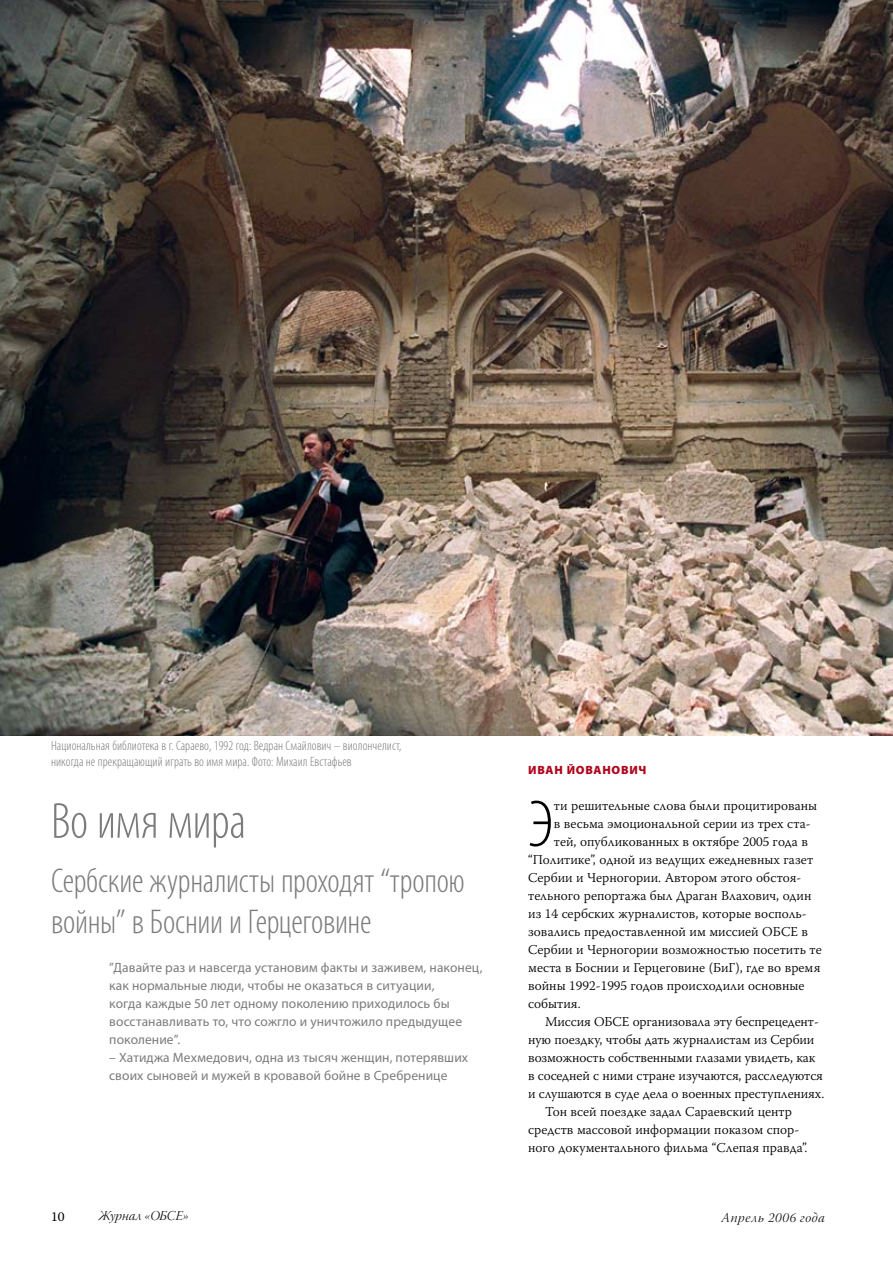
<style>
.page{position:relative;width:893px;height:1263px;background:#fff}
.page>*{position:absolute;margin:0;border:0;box-sizing:border-box;transform-origin:0 0}
.t1{font:300 condensed 66.9px "Myriad Pro";color:#000}
.t2{font:300 condensed 51px "Myriad Pro";letter-spacing:-.01em;color:#7b7c7e}
.t3{font:300 condensed 34.5px/40.5px "Myriad Pro";letter-spacing:-.01em;color:#7b7c7e}
.t4{font:300 13.5px "Warnock Pro";color:#000}
.t5{font:13.5px/18px "Myriad Pro";letter-spacing:.01em;color:#7b7c7e}
.t6{font:300 condensed 13.5px/16.5px "Myriad Pro";letter-spacing:.005em;color:#7b7c7e}
.t7{font:13.5px "Warnock Pro Light It Disp";letter-spacing:.045em;color:#000}
.t8{font:13.5px "Warnock Pro Light It Disp";letter-spacing:.01em;color:#000}
.t9{font:13.5px "Warnock Pro";color:#000}
.t10{font:900 12px "Myriad Pro";letter-spacing:.06em;color:#af071f}
</style>
<div class="page">
<img style="left:0;top:0;width:893px;height:736px">
<p class="t6" style="left:51px;top:737px;width:352px">Национальная библиотека в г. Сараево, 1992 год: Ведран Смайлович – виолончелист, никогда не прекращающий играть во имя мира. Фото: Михаил Евстафьев</p>
<h2 class="t2" style="left:51px;top:791px;width:197px">Во имя мира</h2>
<h3 class="t3" style="left:51px;top:860px;width:415px">Сербские журналисты проходят “тропою войны” в Боснии и Герцеговине</h3>
<p class="t5" style="left:109px;top:958px;width:375px">”Давайте раз и навсегда установим факты и заживем, наконец, как нормальные люди, чтобы не оказаться в ситуации,<br>когда каждые 50 лет одному поколению приходилось бы восстанавливать то, что сожгло и уничтожило предыдущее поколение”.</p>
<p class="t5" style="left:109px;top:1048px;width:360px">– Хатиджа Мехмедович, одна из тысяч женщин, потерявших своих сыновей и мужей в кровавой бойне в Сребренице</p>
<p class="t10" style="left:528px;top:762px;width:120px">Иван Йованович</p>
<h1 class="t1" style="left:528px;top:784px;width:27px">Э</h1>
<p class="t4" style="left:554px;top:797px;width:265px">ти решительные слова были процитированы</p>
<p class="t4" style="left:554px;top:815px;width:258px">в весьма эмоциональной серии из трех ста-</p>
<p class="t4" style="left:554px;top:833px;width:256px">тей, опубликованных в октябре 2005 года в</p>
<p class="t4" style="left:528px;top:851px;width:287px">“Политике”, одной из ведущих ежедневных газет</p>
<p class="t4" style="left:528px;top:869px;width:275px">Сербии и Черногории. Автором этого обстоя-</p>
<p class="t4" style="left:528px;top:887px;width:285px">тельного репортажа был Драган Влахович, один</p>
<p class="t4" style="left:528px;top:905px;width:280px">из 14 сербских журналистов, которые восполь-</p>
<p class="t4" style="left:528px;top:923px;width:282px">зовались предоставленной им миссией ОБСЕ в</p>
<p class="t4" style="left:528px;top:941px;width:295px">Сербии и Черногории возможностью посетить те</p>
<p class="t4" style="left:528px;top:959px;width:294px">места в Боснии и Герцеговине (БиГ), где во время</p>
<p class="t4" style="left:528px;top:977px;width:278px">войны 1992‑1995 годов происходили основные</p>
<p class="t4" style="left:528px;top:995px;width:54px">события.</p>
<p class="t4" style="left:545px;top:1013px;width:275px">Миссия ОБСЕ организовала эту беспрецедент-</p>
<p class="t4" style="left:528px;top:1031px;width:288px">ную поездку, чтобы дать журналистам из Сербии</p>
<p class="t4" style="left:528px;top:1049px;width:289px">возможность собственными глазами увидеть, как</p>
<p class="t4" style="left:528px;top:1067px;width:296px">в соседней с ними стране изучаются, расследуются</p>
<p class="t4" style="left:528px;top:1085px;width:298px">и слушаются в суде дела о военных преступлениях.</p>
<p class="t4" style="left:545px;top:1103px;width:248px">Тон всей поездке задал Сараевский центр</p>
<p class="t4" style="left:528px;top:1121px;width:273px">средств массовой информации показом спор-</p>
<p class="t4" style="left:528px;top:1139px;width:281px">ного документального фильма “Слепая правда”.</p>
<p class="t9" style="left:51px;top:1208px;width:15px">10</p>
<p class="t8" style="left:99px;top:1208px;width:92px">Журнал «ОБСЕ»</p>
<p class="t7" style="left:722px;top:1210px;width:105px">Апрель 2006 года</p>
</div>
